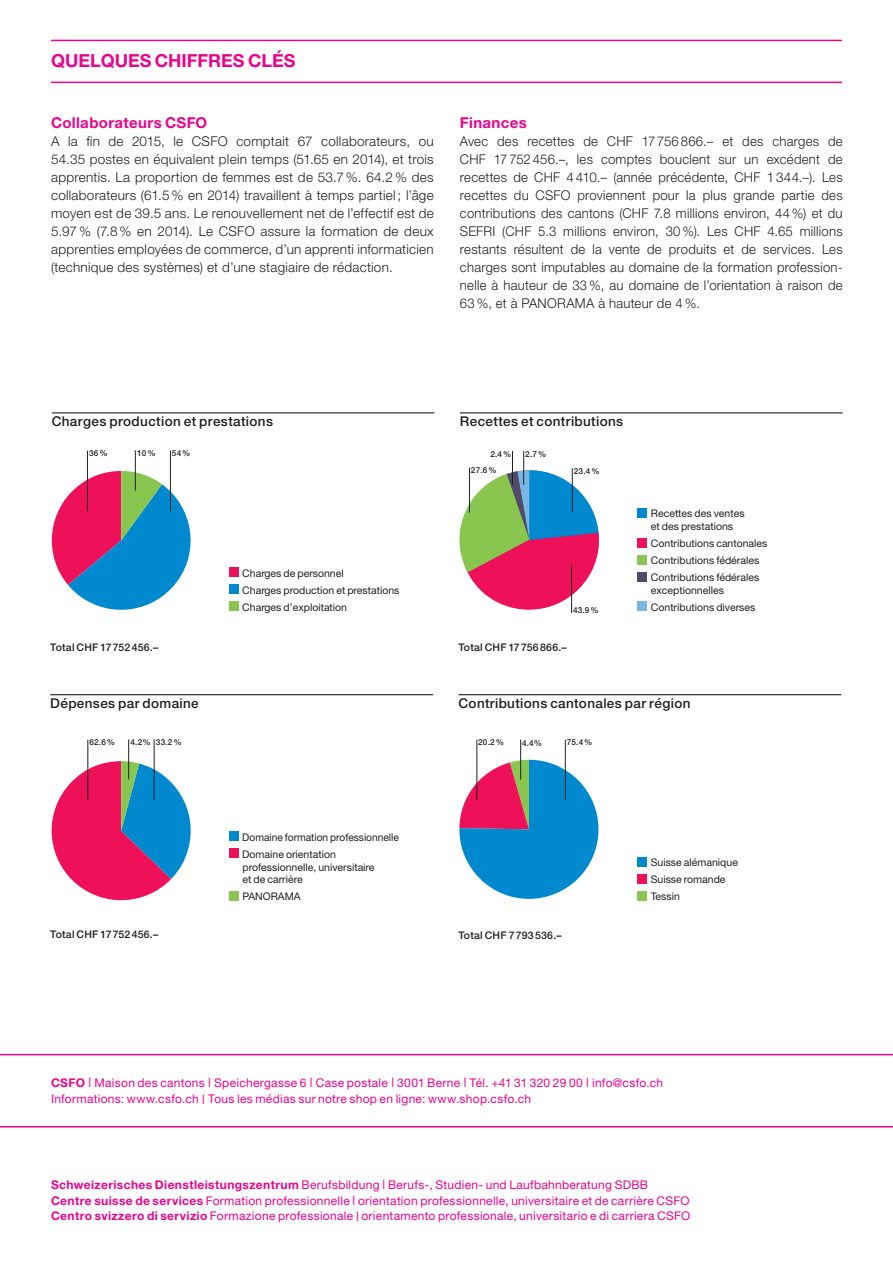
<style>
.page{position:relative;width:893px;height:1263px;background:#fff}
.page>*{position:absolute;margin:0;border:0;box-sizing:border-box;transform-origin:0 0}
.t1{font:18px "Helvetica Neue LT Pro Bd OV JTPWXA";color:#ed028c}
.t2{font:15px "Helvetica Neue LT Pro Bd OV JTPWXA";letter-spacing:.025em;color:#ed028c}
.t3{font:13.5px/18px "Helvetica Neue LT Pro Lt OV PTPWXA";letter-spacing:.02em;color:#231f20;text-align:justify}
.t4{font:13.5px "Helvetica Neue LT Pro Md OV OTPWXA";letter-spacing:.025em;color:#231f20}
.t5{font:12px/15.8px "Helvetica Neue LT Pro Roman OV QTPWXA";letter-spacing:.025em;color:#ed028c}
.t6{font:10.5px/17px "Helvetica Neue LT Pro Roman OV QTPWXA";color:#231f20}
.t7{font:10.5px "Helvetica Neue LT Pro Md OV OTPWXA";letter-spacing:.025em;color:#231f20}
.t8{font:500 8.25px "Helvetica Neue LT Pro";letter-spacing:.02em;color:#231f20}
.s1{font-family:"Helvetica Neue LT Pro Bd OV JTPWXA"}
.s2{font-family:"Helvetica Neue LT Pro Md OV OTPWXA";font-size:9.3px}
</style>
<div class="page">
<hr style="left:0;top:1126px;width:893px;height:1px;background:#ed028c">
<hr style="left:0;top:1054px;width:893px;height:1px;background:#ed028c">
<hr style="left:51px;top:40px;width:791px;height:1px;background:#ed028c">
<hr style="left:51px;top:82px;width:791px;height:1px;background:#ed028c">
<hr style="left:459px;top:694px;width:382px;height:1px;background:#231f20">
<hr style="left:50px;top:694px;width:383px;height:1px;background:#231f20">
<hr style="left:460px;top:412px;width:383px;height:1px;background:#231f20">
<hr style="left:52px;top:412px;width:382px;height:1px;background:#231f20">
<div style="left:229px;top:832px;width:9px;height:9px;background:#0089cf"></div>
<div style="left:229px;top:849px;width:9px;height:9px;background:#ee1059"></div>
<div style="left:229px;top:891px;width:9px;height:9px;background:#89c650"></div>
<div style="left:638px;top:857px;width:9px;height:9px;background:#0089cf"></div>
<div style="left:638px;top:874px;width:9px;height:9px;background:#ee1059"></div>
<div style="left:638px;top:891px;width:9px;height:9px;background:#89c650"></div>
<svg style="left:459px;top:470px;width:140px;height:142px"></svg>
<hr style="left:572px;top:468px;width:1px;height:44px;background:#231f20">
<hr style="left:571px;top:565px;width:1px;height:48px;background:#231f20">
<hr style="left:469px;top:468px;width:1px;height:45px;background:#231f20">
<hr style="left:512px;top:451px;width:1px;height:34px;background:#231f20">
<hr style="left:523px;top:451px;width:1px;height:34px;background:#231f20">
<svg style="left:51px;top:471px;width:140px;height:139px"></svg>
<hr style="left:87px;top:451px;width:1px;height:60px;background:#231f20">
<hr style="left:170px;top:451px;width:1px;height:60px;background:#231f20">
<hr style="left:135px;top:450px;width:1px;height:40px;background:#231f20">
<div style="left:229px;top:568px;width:9px;height:9px;background:#ee1059"></div>
<div style="left:229px;top:585px;width:9px;height:9px;background:#0089cf"></div>
<div style="left:229px;top:602px;width:9px;height:9px;background:#89c650"></div>
<div style="left:638px;top:508px;width:9px;height:9px;background:#0089cf"></div>
<div style="left:638px;top:538px;width:9px;height:9px;background:#ee1059"></div>
<div style="left:638px;top:555px;width:9px;height:9px;background:#89c650"></div>
<div style="left:638px;top:572px;width:9px;height:9px;background:#4f4b69"></div>
<div style="left:638px;top:602px;width:9px;height:9px;background:#77b6e4"></div>
<svg style="left:51px;top:761px;width:140px;height:140px"></svg>
<hr style="left:128px;top:739px;width:1px;height:40px;background:#231f20">
<hr style="left:154px;top:739px;width:1px;height:61px;background:#231f20">
<hr style="left:88px;top:739px;width:1px;height:61px;background:#231f20">
<svg style="left:459px;top:760px;width:61px;height:61px"></svg>
<svg style="left:459px;top:760px;width:139px;height:139px;background:#3773b1"></svg>
<hr style="left:520px;top:740px;width:1px;height:39px;background:#231f20">
<hr style="left:565px;top:740px;width:1px;height:60px;background:#231f20">
<hr style="left:477px;top:740px;width:1px;height:60px;background:#231f20">
<h1 class="t1" style="left:51px;top:50px;width:246px">QUELQUES CHIFFRES CLÉS</h1>
<p class="t2" style="left:51px;top:114px;width:158px">Collaborateurs CSFO</p>
<p class="t3" style="left:51px;top:132px;width:384px">A la fin de 2015, le CSFO comptait 67 collaborateurs, ou 54.35 postes en équivalent plein temps (51.65 en 2014), et trois apprentis. La proportion de femmes est de 53.7%. 64.2% des collaborateurs (61.5% en 2014) travaillent à temps partiel ; l’âge moyen est de 39.5 ans. Le renouvellement net de l’effectif est de 5.97% (7.8% en 2014). Le CSFO assure la formation de deux apprenties employées de commerce, d’un apprenti informaticien (technique des systèmes) et d’une stagiaire de rédaction.</p>
<p class="t2" style="left:460px;top:114px;width:68px">Finances</p>
<p class="t3" style="left:460px;top:132px;width:384px">Avec des recettes de CHF 17 756 866.– et des charges de CHF 17 752 456.–, les comptes bouclent sur un excédent de recettes de CHF 4 410.– (année précédente, CHF 1 344.–). Les recettes du CSFO proviennent pour la plus grande partie des contributions des cantons (CHF 7.8 millions environ, 44%) et du SEFRI (CHF 5.3 millions environ, 30%). Les CHF 4.65 millions restants résultent de la vente de produits et de services. Les charges sont imputables au domaine de la formation profession&shy;nelle à hauteur de 33%, au domaine de l’orientation à raison de 63%, et à PANORAMA à hauteur de 4%.</p>
<p class="t4" style="left:52px;top:414px;width:223px">Charges production et prestations</p>
<p class="t4" style="left:460px;top:414px;width:165px">Recettes et contributions</p>
<p class="t8" style="left:89px;top:448px;width:20px">36%</p>
<p class="t8" style="left:137px;top:448px;width:20px">10%</p>
<p class="t8" style="left:172px;top:448px;width:20px">54%</p>
<p class="t7" style="left:50px;top:641px;width:110px">Total CHF 17752456.–</p>
<p class="t6" style="left:242px;top:565px;width:159px">Charges de personnel<br>Charges production et prestations<br>Charges d’exploitation</p>
<p class="t8" style="left:490px;top:449px;width:23px">2.4%</p>
<p class="t8" style="left:525px;top:449px;width:23px">2.7%</p>
<p class="t8" style="left:471px;top:466px;width:27px">27.6%</p>
<p class="t8" style="left:574px;top:466px;width:27px">23.4%</p>
<p class="t8" style="left:573px;top:605px;width:27px">43.9%</p>
<p class="t7" style="left:458px;top:641px;width:110px">Total CHF 17756866.–</p>
<p class="t6" style="left:651px;top:507px;width:95px;line-height:12.8px">Recettes des ventes et des prestations</p>
<p class="t6" style="left:651px;top:535px;width:118px">Contributions cantonales<br>Contributions fédérales<br>Contributions fédérales</p>
<p class="t6" style="left:651px;top:582px;width:106px">exceptionnelles<br>Contributions diverses</p>
<p class="t4" style="left:50px;top:695px;width:150px">Dépenses par domaine</p>
<p class="t4" style="left:459px;top:695px;width:233px">Contributions cantonales par région</p>
<p class="t8" style="left:130px;top:737px;width:53px">4.2% 3.2%</p>
<p class="t8" style="left:478px;top:737px;width:27px">20.2%</p>
<p class="t8" style="left:522px;top:738px;width:22px">4.4%</p>
<p class="t8" style="left:567px;top:737px;width:27px">75.4%</p>
<p class="t8" style="left:89px;top:737px;width:27px">62.6%</p>
<p class="t8" style="left:156px;top:737px;width:6px">3</p>
<p class="t7" style="left:50px;top:929px;width:110px">Total CHF 17752456.–</p>
<p class="t6" style="left:242px;top:829px;width:158px">Domaine formation professionnelle<br>Domaine orientation</p>
<p class="t6" style="left:243px;top:861px;width:133px;line-height:12.8px">professionnelle, universitaire et de carrière</p>
<p class="t6" style="left:242px;top:888px;width:60px">PANORAMA</p>
<p class="t7" style="left:458px;top:929px;width:105px">Total CHF 7793536.–</p>
<p class="t6" style="left:651px;top:854px;width:89px">Suisse alémanique<br>Suisse romande<br>Tessin</p>
<p class="t5" style="left:51px;top:1074px;width:614px;line-height:16.5px"><span class="s1">CSFO</span> <span class="s2">|</span> Maison des cantons <span class="s2">|</span> Speichergasse 6 <span class="s2">|</span> Case postale <span class="s2">|</span> 3001 Berne <span class="s2">|</span> Tél. +41 31 320 29 00 <span class="s2">|</span> info@csfo.ch<br>Informations: www.csfo.ch <span class="s2">|</span> Tous les médias sur notre shop en ligne: www.shop.csfo.ch</p>
<p class="t5" style="left:51px;top:1177px;width:641px"><span class="s1">Schweizerisches Dienstleistungszentrum</span> Berufsbildung <span class="s2">|</span> Berufs-, Studien- und Laufbahnberatung SDBB<br><span class="s1">Centre suisse de services</span> Formation professionnelle <span class="s2">|</span> orientation professionnelle, universitaire et de carrière CSFO<br><span class="s1">Centro svizzero di servizio</span> Formazione professionale <span class="s2">|</span> orientamento professionale, universitario e di carriera CSFO</p>
</div>
